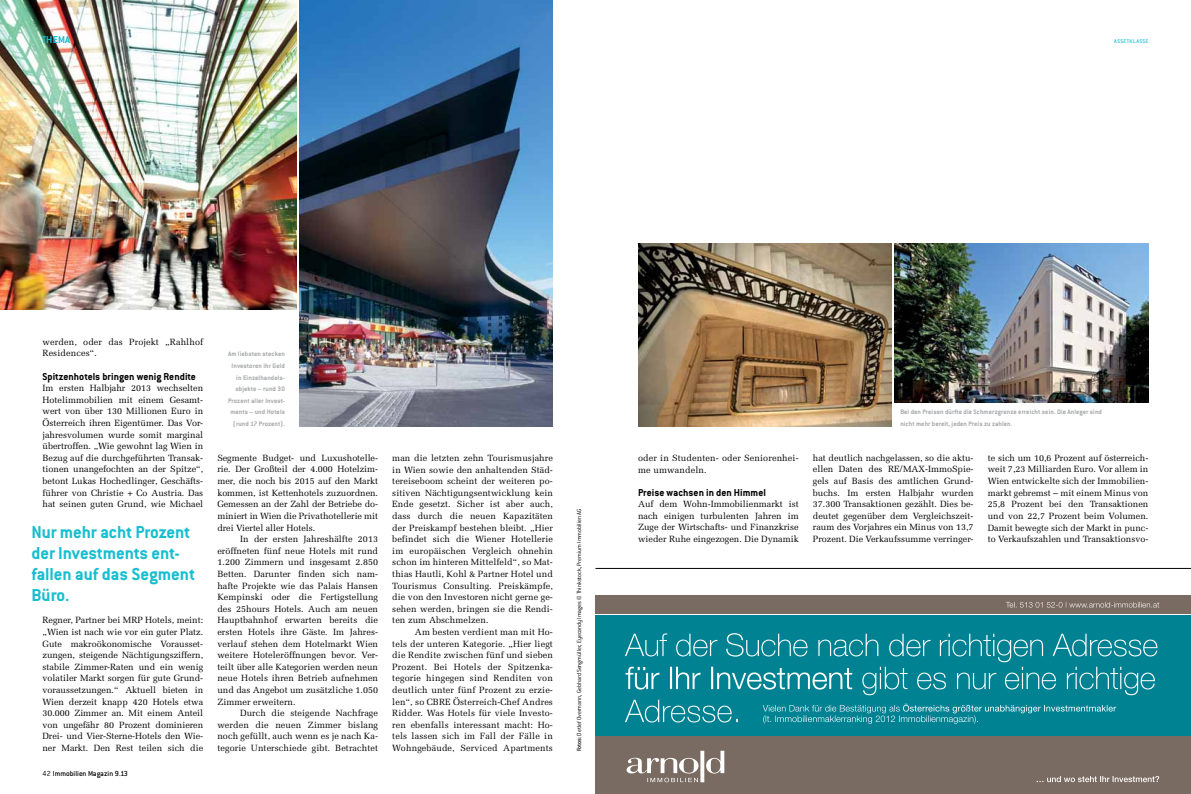
<style>
.page{position:relative;width:1191px;height:794px;background:#fff}
.page>*{position:absolute;margin:0;border:0;box-sizing:border-box;transform-origin:0 0}
.t1{font:700 19px/21px "Conduit ITC";letter-spacing:-.005em;color:#16becf}
.t2{font:700 11px "Conduit ITC";letter-spacing:.005em;color:#000}
.t3{font:700 11px "Conduit ITC";color:#16becf}
.t4{font:9px/11.6px "Melior";color:#000;text-align:justify}
.t5{font:500 8px "Conduit ITC";letter-spacing:-.01em;color:#000}
.t6{font:700 7.2px/11.6px "Conduit ITC";letter-spacing:.01em;color:#a7a9ac;text-align:right}
.t7{font:300 6.5px "Conduit ITC";letter-spacing:-.015em;color:#000}
.t8{font:500 6px "Conduit ITC";letter-spacing:.065em;color:#16becf}
.s1{font-weight:300}
.s2{font-weight:500}
</style>
<div class="page">
<img style="left:0;top:0;width:296px;height:310px">
<img style="left:299px;top:0;width:254px;height:426px">
<img style="left:638px;top:243px;width:253px;height:183px">
<img style="left:894px;top:243px;width:254px;height:160px">
<hr style="left:595px;top:568px;width:596px;height:1px;background:#000">
<div style="left:595px;top:615px;width:596px;height:120px;background:#008292"></div>
<div style="left:595px;top:737px;width:596px;height:57px;background:#7a6b62"></div>
<svg style="left:626px;top:750px;width:98px;height:32px"></svg>
<svg style="left:1036px;top:776px;width:123px;height:6px"></svg>
<div style="left:595px;top:595px;width:596px;height:19px;background:#7a6b62"></div>
<svg style="left:1005px;top:602px;width:154px;height:5px"></svg>
<svg style="left:625px;top:633px;width:532px;height:91px"></svg>
<p class="t3" style="left:42px;top:33px;width:27px">Thema</p>
<p class="t8" style="left:1114px;top:37px;width:35px">ASSET KLASSE</p>
<p class="t4" style="left:43px;top:336px;width:162px">werden, oder das Projekt „Rahlhof<br>Residences“.</p>
<p class="t2" style="left:43px;top:370px;width:155px">Spitzenhotels bringen wenig Rendite</p>
<p class="t4" style="left:43px;top:382px;width:162px">Im ersten Halbjahr 2013 wechselten Hotelimmobilien mit einem Gesamt&shy;wert von über 130 Millionen Euro in Österreich ihren Eigentümer. Das Vor&shy;jahresvolumen wurde somit marginal übertroffen. „Wie gewohnt lag Wien in Bezug auf die durchgeführten Transak&shy;tionen unangefochten an der Spitze“, betont Lukas Hochedlinger, Geschäfts&shy;führer von Christie + Co Austria. Das hat seinen guten Grund, wie Michael</p>
<h1 class="t1" style="left:31px;top:521px;width:165px">Nur mehr acht Prozent der Investments ent&shy;fallen auf das Segment<br>Büro.</h1>
<p class="t4" style="left:43px;top:614px;width:162px">Regner, Partner bei MRP Hotels, meint: „Wien ist nach wie vor ein guter Platz.<br>Gute makroökonomische Vorausset&shy;zungen, steigende Nächtigungsziffern, stabile Zimmer-Raten und ein wenig volatiler Markt sorgen für gute Grund&shy;voraussetzungen.“ Aktuell bieten in Wien derzeit knapp 420 Hotels etwa 30.000 Zimmer an. Mit einem Anteil von ungefähr 80 Prozent dominieren Drei- und Vier-Sterne-Hotels den Wie&shy;ner Markt. Den Rest teilen sich die</p>
<p class="t5" style="left:43px;top:769px;width:87px"><span class="s1">42</span> i mmobilien Magazin 9.13</p>
<p class="t6" style="left:228px;top:348px;width:58px">Am liebsten stecken<br>Investoren ihr Geld in Einzelhandels&shy;objekte – rund 30<br>Prozent aller Invest&shy;ments – und Hotels (rund 17 Prozent).</p>
<p class="t4" style="left:217px;top:452px;width:162px">Segmente Budget- und Luxushotelle&shy;rie. Der Großteil der 4.000 Hotelzim&shy;mer, die noch bis 2015 auf den Markt kommen, ist Kettenhotels zuzuordnen.<br>Gemessen an der Zahl der Betriebe do&shy;miniert in Wien die Privathotellerie mit drei Viertel aller Hotels.</p>
<p class="t4" style="left:217px;top:533px;width:162px;text-indent:23px">In der ersten Jahreshälfte 2013 eröffneten fünf neue Hotels mit rund 1.200 Zimmern und insgesamt 2.850<br>Betten. Darunter finden sich nam&shy;hafte Projekte wie das Palais Hansen Kempinski oder die Fertigstellung des 25hours Hotels. Auch am neuen Hauptbahnhof erwarten bereits die ersten Hotels ihre Gäste. Im Jahres&shy;verlauf stehen dem Hotelmarkt Wien weitere Hoteleröffnungen bevor. Ver&shy;teilt über alle Kategorien werden neun neue Hotels ihren Betrieb aufnehmen und das Angebot um zusätzliche 1.050<br>Zimmer erweitern.</p>
<p class="t4" style="left:217px;top:707px;width:162px;text-indent:23px">Durch die steigende Nachfrage werden die neuen Zimmer bislang noch gefüllt, auch wenn es je nach Ka&shy;tegorie Unterschiede gibt. Betrachtet</p>
<p class="t4" style="left:392px;top:452px;width:162px">man die letzten zehn Tourismusjahre in Wien sowie den anhaltenden Städ&shy;tereiseboom scheint der weiteren po&shy;sitiven Nächtigungsentwicklung kein Ende gesetzt. Sicher ist aber auch, dass durch die neuen Kapazitäten der Preiskampf bestehen bleibt. „Hier befindet sich die Wiener Hotellerie im europäischen Vergleich ohnehin schon im hinteren Mittelfeld“, so Mat&shy;thias Hautli, Kohl &amp; Partner Hotel und Tourismus Consulting. Preiskämpfe, die von den Investoren nicht gerne ge&shy;sehen werden, bringen sie die Rendi&shy;ten zum Abschmelzen.</p>
<p class="t4" style="left:392px;top:626px;width:162px;text-indent:23px">Am besten verdient man mit Ho&shy;tels der unteren Kategorie. „Hier liegt die Rendite zwischen fünf und sieben Prozent. Bei Hotels der Spitzenka&shy;tegorie hingegen sind Renditen von deutlich unter fünf Prozent zu erzie&shy;len“, so CBRE Österreich-Chef Andres Ridder. Was Hotels für viele Investo&shy;ren ebenfalls interessant macht: Ho&shy;tels lassen sich im Fall der Fälle in Wohngebäude, Serviced Apartments</p>
<p class="t7" style="left:576px;top:751px;width:244px;rotate:-90deg"><span class="s2">Fotos:</span> Detlef Overmann, Gebhard Sengmüller, Eyecandy Images © Thinkstock, Premium Immobilien AG</p>
<p class="t4" style="left:638px;top:452px;width:162px">oder in Studenten- oder Seniorenhei&shy;me umwandeln.</p>
<p class="t2" style="left:638px;top:486px;width:129px">Preise wachsen in den Himmel</p>
<p class="t4" style="left:638px;top:498px;width:162px">Auf dem Wohn-Immobilienmarkt ist nach einigen turbulenten Jahren im Zuge der Wirtschafts- und Finanzkrise wieder Ruhe eingezogen. Die Dynamik</p>
<p class="t6" style="left:900px;top:406px;width:203px;text-align:left">Bei den Preisen dürfte die Schmerzgrenze erreicht sein. Die Anleger sind nicht mehr bereit, jeden Preis zu zahlen.</p>
<p class="t4" style="left:813px;top:452px;width:162px">hat deutlich nachgelassen, so die aktu&shy;ellen Daten des RE/MAX-ImmoSpie&shy;gels auf Basis des amtlichen Grund&shy;buchs. Im ersten Halbjahr wurden 37.300 Transaktionen gezählt. Dies be&shy;deutet gegenüber dem Vergleichszeit&shy;raum des Vorjahres ein Minus von 13,7<br>Prozent. Die Verkaufssumme verringer-</p>
<p class="t4" style="left:987px;top:452px;width:162px">te sich um 10,6 Prozent auf österreich&shy;weit 7,23 Milliarden Euro. Vor allem in Wien entwickelte sich der Immobilien&shy;markt gebremst – mit einem Minus von 25,8 Prozent bei den Transaktionen und von 22,7 Prozent beim Volumen.<br>Damit bewegte sich der Markt in punc&shy;to Verkaufszahlen und Transaktionsvo-</p>
</div>
